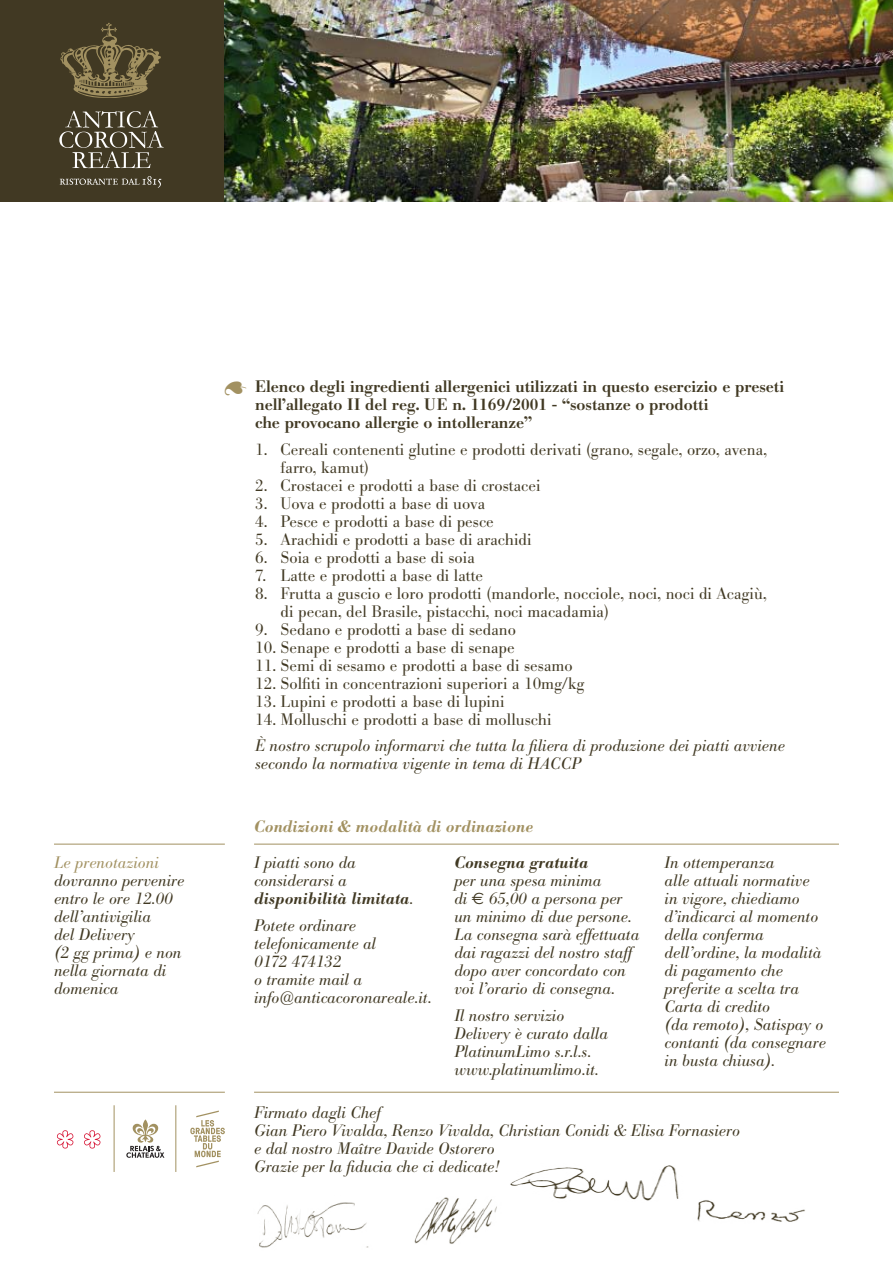
<style>
.page{position:relative;width:893px;height:1263px;background:#fff}
.page>*{position:absolute;margin:0;border:0;box-sizing:border-box;transform-origin:0 0}
.t1{font:italic 300 16.5px/18px "Bodoni BE";color:#413923}
.t2{font:300 16.5px/18px "Bodoni BE";color:#413923}
.t3{font:500 16.5px/18px "Bodoni BE";color:#413923}
.t4{font:italic 500 16.5px "Bodoni BE";color:#a29161}
.t5{font:italic 300 16.5px "Bodoni BE";color:#a29161}
.s1{font-weight:500}
.s2{font-family:"Euro Sans";font-weight:400;font-style:normal}
</style>
<div class="page">
<img style="left:223px;top:0;width:670px;height:202px">
<div style="left:0;top:0;width:223px;height:202px;background:#413923"></div>
<hr style="left:254px;top:844px;width:585px;height:1px;background:#a29161">
<hr style="left:54px;top:844px;width:171px;height:1px;background:#a29161">
<hr style="left:254px;top:1092px;width:585px;height:1px;background:#a29161">
<hr style="left:54px;top:1092px;width:171px;height:1px;background:#a29161">
<img style="left:510px;top:1165px;width:169px;height:36px">
<img style="left:257px;top:1202px;width:112px;height:46px">
<img style="left:414px;top:1195px;width:103px;height:49px">
<svg style="left:190px;top:1110px;width:35px;height:57px"></svg>
<svg style="left:57px;top:1130px;width:44px;height:18px"></svg>
<svg style="left:126px;top:1119px;width:38px;height:39px"></svg>
<hr style="left:114px;top:1105px;width:1px;height:67px;background:#a29161">
<hr style="left:175px;top:1105px;width:1px;height:67px;background:#a29161">
<img style="left:673px;top:1199px;width:132px;height:23px">
<svg style="left:59px;top:111px;width:105px;height:57px"></svg>
<svg style="left:60px;top:176px;width:101px;height:12px"></svg>
<svg style="left:60px;top:23px;width:101px;height:75px"></svg>
<p class="t5" style="left:54px;top:853px;width:106px">Le prenotazioni</p>
<p class="t1" style="left:54px;top:872px;width:132px">dovranno pervenire entro le ore 12.00</p>
<p class="t1" style="left:54px;top:908px;width:129px">dell’antivigilia<br>del Delivery<br>(2 gg prima) e non nella giornata di domenica</p>
<p class="t3" style="left:255px;top:378px;width:531px">Elenco degli ingredienti allergenici utilizzati in questo esercizio e preseti nell’allegato II del reg. UE n. 1169/2001 - “sostanze o prodotti<br>che provocano allergie o intolleranze”</p>
<p class="t2" style="left:281px;top:441px;width:488px;text-indent:-26px">1. Cereali contenenti glutine e prodotti derivati (grano, segale, orzo, avena, farro, kamut)</p>
<p class="t2" style="left:255px;top:477px;width:287px">2. Crostacei e prodotti a base di crostacei</p>
<p class="t2" style="left:255px;top:495px;width:232px">3. Uova e prodotti a base di uova</p>
<p class="t2" style="left:255px;top:513px;width:240px">4. Pesce e prodotti a base di pesce</p>
<p class="t2" style="left:255px;top:531px;width:278px">5. Arachidi e prodotti a base di arachidi</p>
<p class="t2" style="left:255px;top:549px;width:221px">6. Soia e prodotti a base di soia</p>
<p class="t2" style="left:255px;top:567px;width:229px">7. Latte e prodotti a base di latte</p>
<p class="t2" style="left:281px;top:585px;width:488px;text-indent:-26px">8. Frutta a guscio e loro prodotti (mandorle, nocciole, noci, noci di Acagiù, di pecan, del Brasile, pistacchi, noci macadamia)</p>
<p class="t2" style="left:255px;top:621px;width:262px">9. Sedano e prodotti a base di sedano</p>
<p class="t2" style="left:255px;top:639px;width:261px">10. Senape e prodotti a base di senape</p>
<p class="t2" style="left:255px;top:657px;width:319px">11. Semi di sesamo e prodotti a base di sesamo</p>
<p class="t2" style="left:255px;top:675px;width:331px">12. Solfiti in concentrazioni superiori a 10mg/kg</p>
<p class="t2" style="left:255px;top:693px;width:251px">13. Lupini e prodotti a base di lupini</p>
<p class="t2" style="left:255px;top:711px;width:298px">14. Molluschi e prodotti a base di molluschi</p>
<p class="t1" style="left:255px;top:737px;width:531px">È nostro scrupolo informarvi che tutta la filiera di produzione dei piatti avviene secondo la normativa vigente in tema di HACCP</p>
<p class="t4" style="left:254px;top:817px;width:281px">Condizioni &amp; modalità di ordinazione</p>
<p class="t1" style="left:254px;top:854px;width:161px">I piatti sono da considerarsi a <span class="s1">disponibilità limitata</span>.</p>
<p class="t1" style="left:254px;top:917px;width:124px">Potete ordinare telefonicamente al<br>0172 474132</p>
<p class="t1" style="left:254px;top:971px;width:179px">o tramite mail a info@anticacoronareale.it.</p>
<p class="t1" style="left:454px;top:854px;width:187px"><span class="s1">Consegna gratuita<br></span>per una spesa minima<br>di <span class="s2">€</span> 65,00 a persona per un minimo di due persone.<br>La consegna sarà effettuata dai ragazzi del nostro staff dopo aver concordato con voi l’orario di consegna.</p>
<p class="t1" style="left:454px;top:1007px;width:155px">Il nostro servizio<br>Delivery è curato dalla<br>PlatinumLimo s.r.l.s. www.platinumlimo.it.</p>
<p class="t1" style="left:665px;top:854px;width:163px">In ottemperanza<br>alle attuali normative in vigore, chiediamo d’indicarci al momento della conferma dell’ordine, la modalità di pagamento che preferite a scelta tra<br>Carta di credito<br>(da remoto), Satispay o contanti (da consegnare in busta chiusa).</p>
<p class="t1" style="left:254px;top:1103px;width:128px">Firmato dagli Chef</p>
<p class="t1" style="left:254px;top:1121px;width:487px">Gian Piero Vivalda, Renzo Vivalda, Christian Conidi &amp; Elisa Fornasiero</p>
<p class="t1" style="left:254px;top:1139px;width:242px">e dal nostro Maître Davide Ostorero</p>
<p class="t1" style="left:254px;top:1157px;width:246px">Grazie per la fiducia che ci dedicate!</p>
</div>
